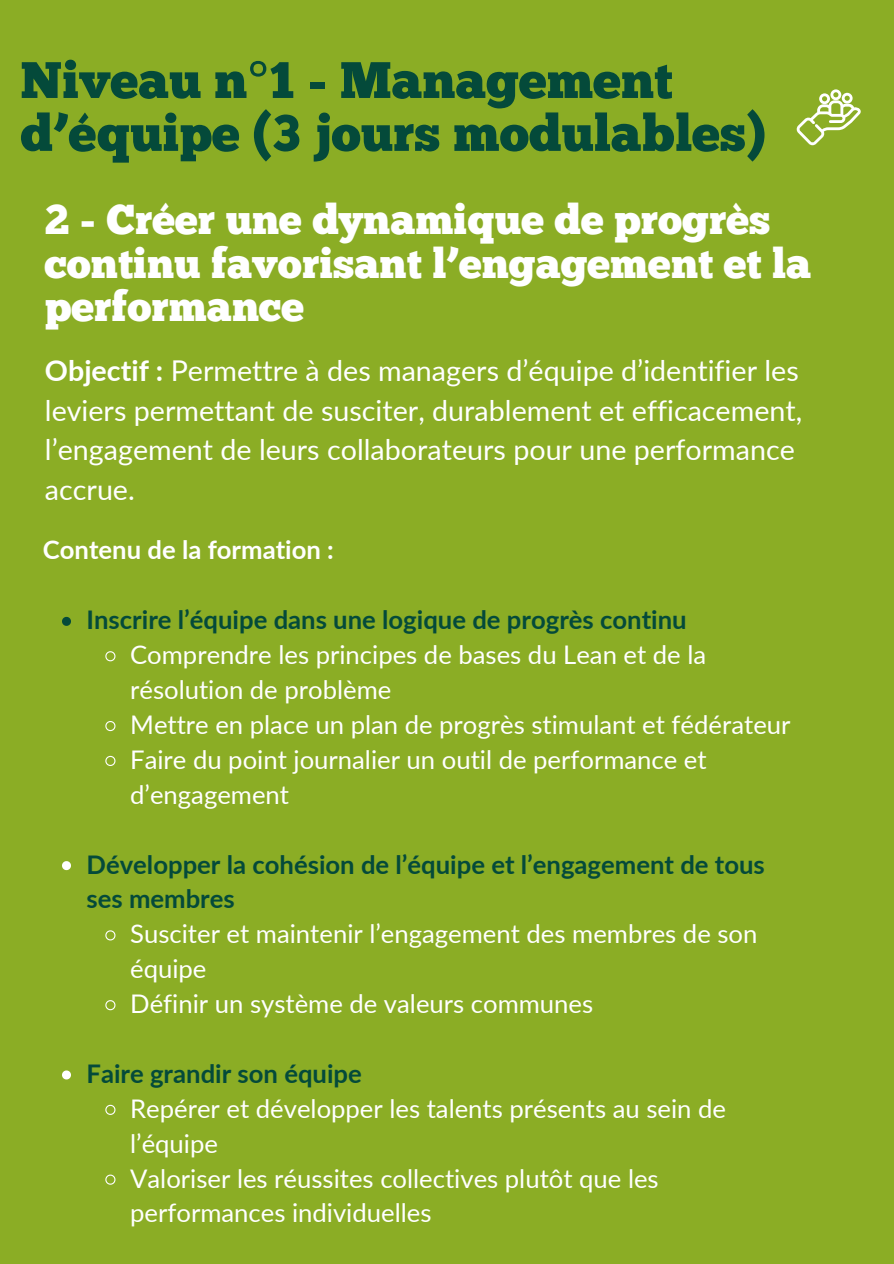
<style>
.page{position:relative;width:894px;height:1264px;background:#fff}
.page>*{position:absolute;margin:0;border:0;box-sizing:border-box;transform-origin:0 0}
.t1{font:51.15px/52.8px "Chunk Five";color:#044a3a}
.t2{font:41.85px/43.3px "Chunk Five";color:#fff}
.t3{font:28.65px/39.5px "Lato";color:#fff}
.t4{font:25.65px/34.8px "Lato";color:#fff}
.t5{font:700 25.65px/34.8px "Lato";color:#044a3a}
.t6{font:700 25.65px "Lato";color:#fff}
.s1{font-family:"Noto Sans"}
.s2{font-weight:700}
</style>
<div class="page">
<div style="left:0;top:0;width:893px;height:1263px;background:#8bad25"></div>
<svg style="left:796px;top:89px;width:64px;height:56px"></svg>
<svg style="left:62px;top:617px;width:9px;height:9px"></svg>
<svg style="left:105px;top:651px;width:11px;height:11px"></svg>
<svg style="left:105px;top:721px;width:11px;height:11px"></svg>
<svg style="left:105px;top:755px;width:11px;height:11px"></svg>
<svg style="left:62px;top:861px;width:9px;height:9px"></svg>
<svg style="left:105px;top:930px;width:11px;height:11px"></svg>
<svg style="left:105px;top:1000px;width:11px;height:11px"></svg>
<svg style="left:62px;top:1070px;width:9px;height:9px"></svg>
<svg style="left:105px;top:1104px;width:11px;height:11px"></svg>
<svg style="left:105px;top:1174px;width:11px;height:11px"></svg>
<h1 class="t1" style="left:20px;top:59px;width:746px">Niveau n<span class="s1">°</span>1 - Management d’équipe (3 jours modulables)</h1>
<p class="t2" style="left:45px;top:202px;width:767px">2 - Créer une dynamique de progrès continu favorisant l’engagement et la performance</p>
<h2 class="t3" style="left:45px;top:350px;width:758px"><span class="s2">Objectif :</span> Permettre à des managers d’équipe d’identifier les leviers permettant de susciter, durablement et efficacement, l’engagement de leurs collaborateurs pour une performance accrue.</h2>
<h3 class="t6" style="left:43px;top:534px;width:292px">Contenu de la formation :</h3>
<h4 class="t5" style="left:86px;top:602px;width:601px">Inscrire l’équipe dans une logique de progrès continu</h4>
<p class="t4" style="left:130px;top:636px;width:577px">Comprendre les principes de bases du Lean et de la résolution de problème</p>
<p class="t4" style="left:130px;top:706px;width:661px">Mettre en place un plan de progrès stimulant et fédérateur</p>
<p class="t4" style="left:130px;top:741px;width:578px">Faire du point journalier un outil de performance et d’engagement</p>
<p class="t5" style="left:86px;top:846px;width:679px">Développer la cohésion de l’équipe et l’engagement de tous ses membres</p>
<p class="t4" style="left:130px;top:915px;width:628px">Susciter et maintenir l’engagement des membres de son équipe</p>
<p class="t4" style="left:130px;top:985px;width:464px">Définir un système de valeurs communes</p>
<p class="t5" style="left:86px;top:1055px;width:277px">Faire grandir son équipe</p>
<p class="t4" style="left:130px;top:1090px;width:597px">Repérer et développer les talents présents au sein de l’équipe</p>
<p class="t4" style="left:130px;top:1160px;width:530px">Valoriser les réussites collectives plutôt que les performances individuelles</p>
</div>
